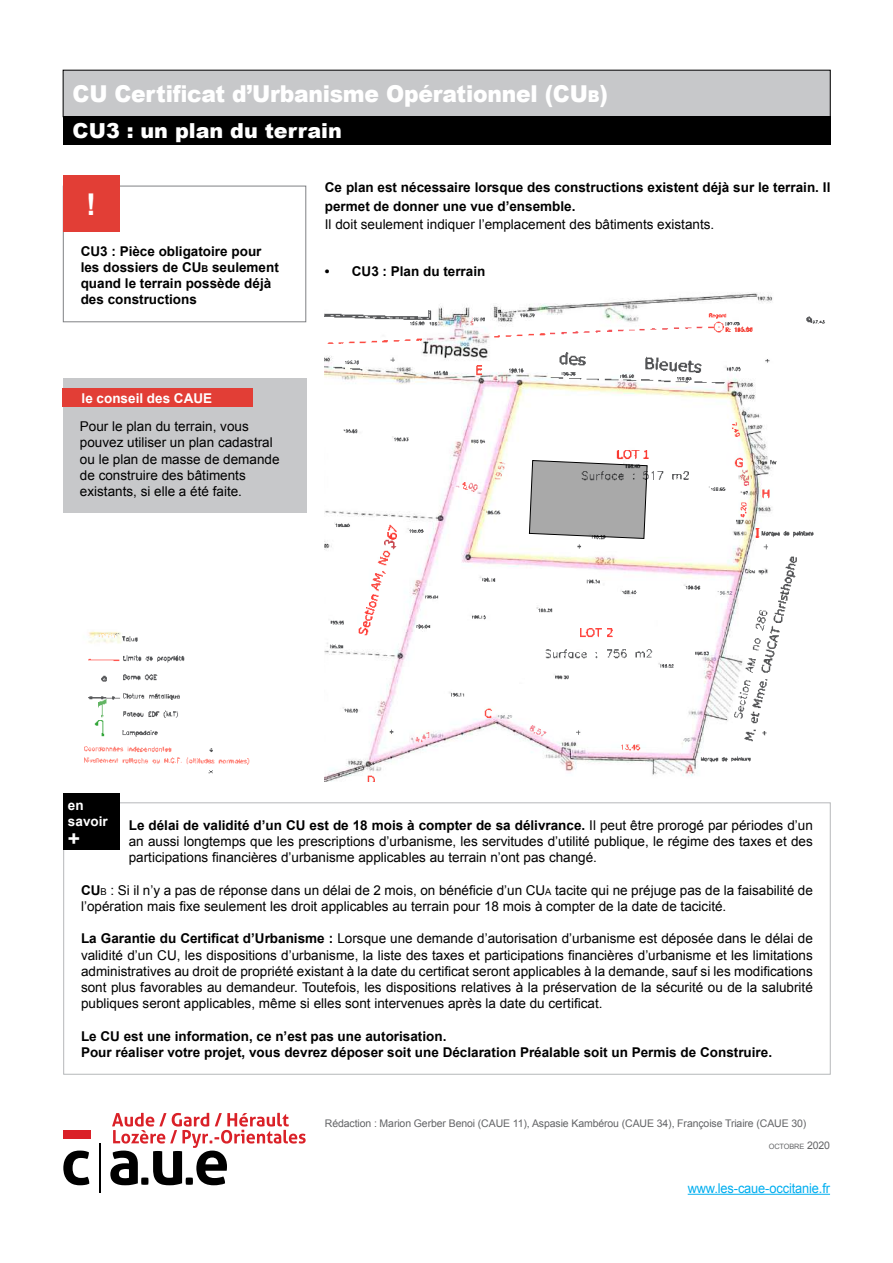
<style>
.page{position:relative;width:893px;height:1263px;background:#fff}
.page>*{position:absolute;margin:0;border:0;box-sizing:border-box;transform-origin:0 0}
.t1{font:700 30px "Arial";color:#fff}
.t2{font:900 23.25px "Arial";letter-spacing:-.01em;color:#fff;scale:.94 1}
.t3{font:700 20.85px "Arial";color:#fff}
.t4{font:900 20.7px "Arial";color:#fff}
.t5{font:13.5px/16.2px "Arial";color:#000}
.t6{font:700 13.5px/16.2px "Arial";color:#000}
.t7{font:13.5px "Arial";letter-spacing:-.01em;color:#00aeef;scale:.95 1}
.t8{font:700 13.5px/16.5px "Arial";color:#fff}
.t9{font:10.5px "Arial";letter-spacing:-.01em;color:#636466}
.t10{font:7.35px "Arial";letter-spacing:-.015em;color:#636466}
.t11{font:6px "Courier";color:#000}
.s1{font-size:16.35px}
.s2{font-size:9.45px}
.s3{font-weight:700}
.s4{font-size:10.5px}
</style>
<div class="page">
<hr style="left:688px;top:1194px;width:142px;height:1px;background:#00aeef">
<hr style="left:99px;top:1143px;width:2px;height:50px;background:#000">
<svg style="left:63px;top:1150px;width:26px;height:35px"></svg>
<div style="left:63px;top:1130px;width:28px;height:9px;background:#da2128"></div>
<svg style="left:110px;top:1113px;width:196px;height:72px"></svg>
<img style="left:325px;top:293px;width:500px;height:488px">
<img style="left:368px;top:313px;width:402px;height:468px">
<img style="left:328px;top:594px;width:51px;height:54px">
<img style="left:385px;top:533px;width:11px;height:16px">
<img style="left:755px;top:528px;width:59px;height:10px">
<img style="left:434px;top:366px;width:90px;height:9px">
<img style="left:551px;top:330px;width:86px;height:50px">
<img style="left:639px;top:327px;width:65px;height:46px">
<img style="left:725px;top:322px;width:28px;height:10px">
<img style="left:325px;top:329px;width:121px;height:26px">
<img style="left:325px;top:308px;width:159px;height:21px">
<img style="left:486px;top:510px;width:15px;height:5px">
<img style="left:732px;top:531px;width:16px;height:5px">
<img style="left:736px;top:520px;width:15px;height:4px">
<img style="left:738px;top:470px;width:13px;height:15px">
<img style="left:494px;top:462px;width:11px;height:17px">
<img style="left:581px;top:451px;width:60px;height:9px">
<img style="left:643px;top:451px;width:45px;height:28px">
<img style="left:497px;top:715px;width:193px;height:26px">
<img style="left:717px;top:591px;width:15px;height:4px">
<img style="left:455px;top:482px;width:23px;height:10px">
<img style="left:530px;top:726px;width:17px;height:10px">
<img style="left:415px;top:732px;width:18px;height:10px">
<img style="left:545px;top:628px;width:107px;height:30px">
<svg style="left:529px;top:460px;width:119px;height:79px;background:#a7a7a7"></svg>
<img style="left:84px;top:632px;width:166px;height:141px">
<img style="left:94px;top:721px;width:10px;height:15px">
<img style="left:98px;top:699px;width:10px;height:18px">
<img style="left:89px;top:631px;width:95px;height:68px">
<div style="left:63px;top:70px;width:767px;height:47px;background:#c7c8ca"></div>
<div style="left:63px;top:70px;width:767px;height:47px;border:1px solid #000"></div>
<div style="left:63px;top:117px;width:767px;height:28px;background:#000"></div>
<div style="left:63px;top:379px;width:243px;height:134px;background:#c7c8ca"></div>
<div style="left:63px;top:388px;width:190px;height:19px;background:#e23e36"></div>
<div style="left:63px;top:186px;width:243px;height:136px;border:1px solid #808285"></div>
<div style="left:63px;top:176px;width:56px;height:56px;background:#e23e36"></div>
<div style="left:63px;top:793px;width:56px;height:56px;background:#000"></div>
<h2 class="t2" style="left:73px;top:77px;width:571px">CU Certificat d’Urbanisme Opérationnel (CU<span class="s1">b</span>)</h2>
<h3 class="t4" style="left:73px;top:116px;width:271px">CU3 : un plan du terrain</h3>
<p class="t6" style="left:325px;top:178px;width:507px;line-height:18.8px">Ce plan est nécessaire lorsque des constructions existent déjà sur le terrain. Il permet de donner une vue d’ensemble.</p>
<p class="t5" style="left:325px;top:216px;width:391px">Il doit seulement indiquer l’emplacement des bâtiments existants.</p>
<p class="t6" style="left:325px;top:264px;width:162px">• CU3 : Plan du terrain</p>
<h1 class="t1" style="left:86px;top:184px;width:11px">!</h1>
<p class="t6" style="left:81px;top:243px;width:200px">CU3 : Pièce obligatoire pour les dossiers de CU<span class="s2">b</span> seulement quand le terrain possède déjà des constructions</p>
<p class="t8" style="left:82px;top:390px;width:132px">le conseil des CAUE</p>
<p class="t5" style="left:80px;top:419px;width:201px">Pour le plan du terrain, vous pouvez utiliser un plan cadastral ou le plan de masse de demande de construire des bâtiments existants, si elle a été faite.</p>
<p class="t8" style="left:68px;top:797px;width:41px">en savoir</p>
<h3 class="t3" style="left:68px;top:824px;width:14px">+</h3>
<p class="t5" style="left:129px;top:817px;width:686px;text-align:justify"><span class="s3">Le délai de validité d’un CU est de 18 mois à compter de sa délivrance.</span> Il peut être prorogé par périodes d’un an aussi longtemps que les prescriptions d’urbanisme, les servitudes d’utilité publique, le régime des taxes et des participations financières d’urbanisme applicables au terrain n’ont pas changé.</p>
<p class="t5" style="left:81px;top:882px;width:733px"><span class="s3">CU</span><span class="s2">B</span> : Si il n’y a pas de réponse dans un délai de 2 mois, on bénéficie d’un CU<span class="s2">A</span> tacite qui ne préjuge pas de la faisabilité de l’opération mais fixe seulement les droit applicables au terrain pour 18 mois à compter de la date de tacicité.</p>
<p class="t5" style="left:81px;top:931px;width:733px;text-align:justify"><span class="s3">La Garantie du Certificat d’Urbanisme :</span> Lorsque une demande d’autorisation d’urbanisme est déposée dans le délai de validité d’un CU, les dispositions d’urbanisme, la liste des taxes et participations financières d’urbanisme et les limitations administratives au droit de propriété existant à la date du certificat seront applicables à la demande, sauf si les modifications sont plus favorables au demandeur. Toutefois, les dispositions relatives à la préservation de la sécurité ou de la salubrité publiques seront applicables, même si elles sont intervenues après la date du certificat.</p>
<p class="t6" style="left:81px;top:1028px;width:692px">Le CU est une information, ce n’est pas une autorisation.<br>Pour réaliser votre projet, vous devrez déposer soit une Déclaration Préalable soit un Permis de Construire.</p>
<p class="t11" style="left:301px;top:844px;width:48px;rotate:-180deg">CU3_Poulx.pdf</p>
<p class="t11" style="left:229px;top:844px;width:37px;rotate:-180deg">06/06/2017</p>
<p class="t11" style="left:183px;top:844px;width:19px;rotate:-180deg">15:49</p>
<p class="t11" style="left:244px;top:844px;width:5px;rotate:-180deg">1</p>
<p class="t9" style="left:325px;top:1117px;width:483px">Rédaction : Marion Gerber Benoi (CAUE 11), Aspasie Kambérou (CAUE 34), Françoise Triaire (CAUE 30)</p>
<p class="t10" style="left:769px;top:1142px;width:63px">OCTOBRE <span class="s4">2020</span></p>
<p class="t7" style="left:688px;top:1179px;width:151px">www.les-caue-occitanie.fr</p>
</div>
